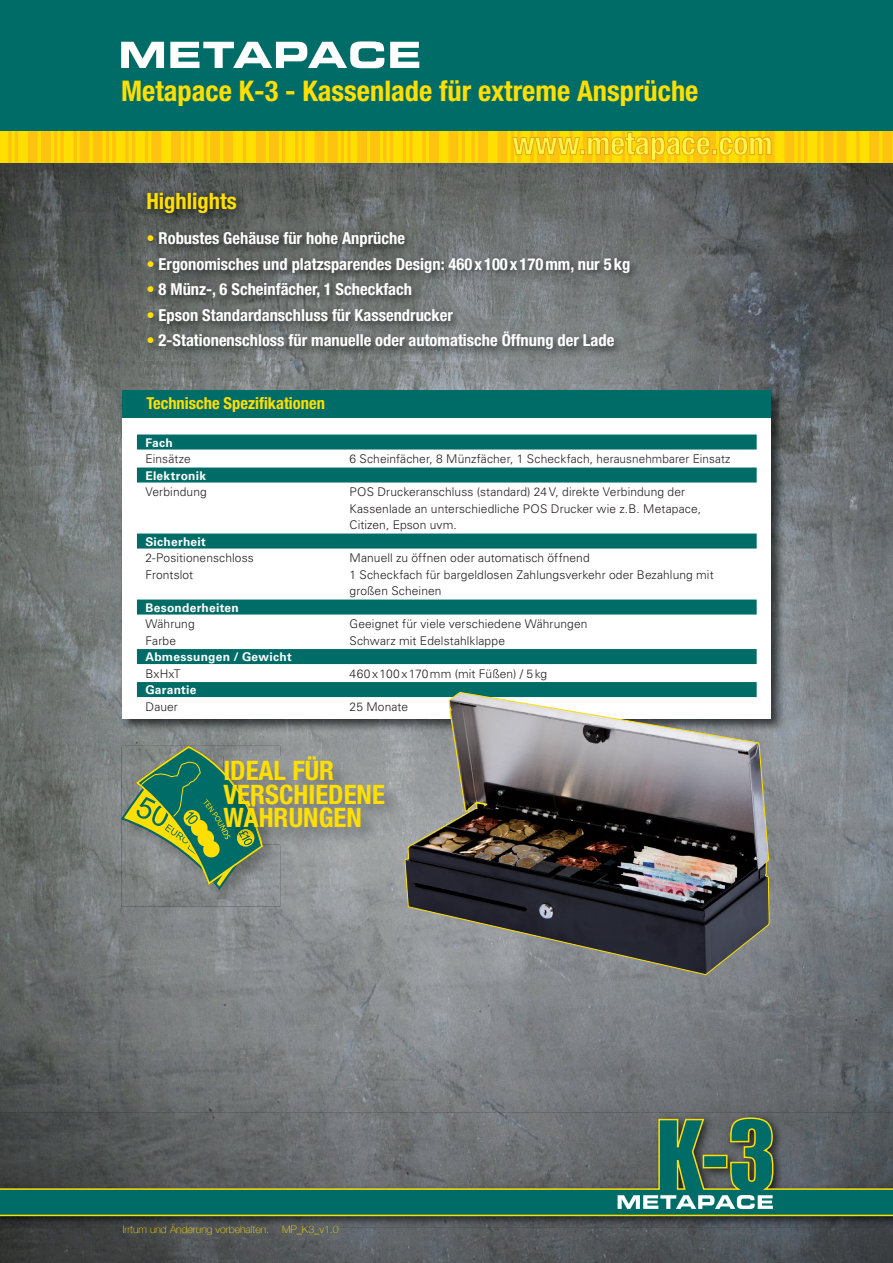
<style>
.page{position:relative;width:893px;height:1263px;background:#fff}
.page>*{position:absolute;margin:0;border:0;box-sizing:border-box;transform-origin:0 0}
.t1{font:700 condensed 31.95px "Helvetica Neue";color:#fff34f}
.t2{font:700 condensed 28.5px "Helvetica Neue";color:#ffdf01}
.t3{font:700 condensed 26.85px/23.4px "Helvetica Neue";color:#ffdf01}
.t4{font:700 condensed 22.5px "Helvetica Neue";color:#ffdf01}
.t5{font:700 condensed 16.5px "Helvetica Neue";color:#fff}
.t6{font:700 condensed 16.5px "Helvetica Neue";color:#ffdf01}
.t7{font:300 12px/16.5px "Univers LT Std";letter-spacing:.01em;color:#231f20}
.t8{font:700 12px "Univers LT Std";letter-spacing:.02em;color:#fff}
.t9{font:100 10.5px "Helvetica Neue LT Com";color:#ffdf01}
.s1{color:#ffdf01}
</style>
<div class="page">
<img style="left:0;top:163px;width:893px;height:1100px">
<svg style="left:869px;top:130px;width:23px;height:33px"></svg>
<hr style="left:15px;top:0;width:3px;height:163px;background:#fec210">
<hr style="left:8px;top:0;width:4px;height:163px;background:#fec210">
<div style="left:0;top:0;width:893px;height:130px;background:#006c67"></div>
<img style="left:120px;top:388px;width:665px;height:345px">
<div style="left:122px;top:390px;width:649px;height:329px;background:#fff"></div>
<div style="left:122px;top:390px;width:649px;height:28px;background:#006c67"></div>
<svg style="left:28px;top:41px;width:831px;height:122px"></svg>
<img style="left:143px;top:187px;width:105px;height:37px">
<div style="left:137px;top:434px;width:620px;height:15px;background:#006c67"></div>
<div style="left:137px;top:467px;width:620px;height:15px;background:#006c67"></div>
<div style="left:137px;top:533px;width:620px;height:15px;background:#006c67"></div>
<div style="left:137px;top:599px;width:620px;height:15px;background:#006c67"></div>
<div style="left:137px;top:649px;width:620px;height:15px;background:#006c67"></div>
<div style="left:137px;top:682px;width:620px;height:15px;background:#006c67"></div>
<img style="left:143px;top:227px;width:498px;height:134px">
<img style="left:121px;top:746px;width:159px;height:160px">
<img style="left:263px;top:756px;width:139px;height:88px">
<svg style="left:121px;top:746px;width:142px;height:144px;background:#658965"></svg>
<img style="left:404px;top:683px;width:366px;height:292px">
<img style="left:0;top:1112px;width:893px;height:116px">
<img style="left:123px;top:1224px;width:215px;height:4px">
<svg style="left:0;top:1117px;width:893px;height:100px;background:#4a6960"></svg>
<div style="left:703px;top:1155px;width:24px;height:13px;background:#006c67;border:2px solid #ffdf01"></div>
<svg style="left:616px;top:1194px;width:157px;height:15px"></svg>
<h2 class="t2" style="left:121px;top:73px;width:579px">Metapace K-3 - Kassenlade für extreme Ansprüche</h2>
<h1 class="t1" style="left:512px;top:124px;width:262px">www.metapace.com</h1>
<h3 class="t4" style="left:146px;top:187px;width:92px">Highlights</h3>
<h3 class="t5" style="left:146px;top:228px;width:260px"><span class="s1">•</span> Robustes Gehäuse für hohe Anprüche</h3>
<h3 class="t5" style="left:146px;top:254px;width:485px"><span class="s1">•</span> Ergonomisches und platzsparendes Design: 460 x 100 x 170 mm, nur 5 kg</h3>
<h3 class="t5" style="left:146px;top:279px;width:267px"><span class="s1">•</span> 8 Münz-, 6 Scheinfächer, 1 Scheckfach</h3>
<h3 class="t5" style="left:146px;top:305px;width:308px"><span class="s1">•</span> Epson Standardanschluss für Kassendrucker</h3>
<h3 class="t5" style="left:146px;top:330px;width:469px"><span class="s1">•</span> 2-Stationenschloss für manuelle oder automatische Öffnung der Lade</h3>
<h3 class="t6" style="left:146px;top:393px;width:180px">Technische Spezifikationen</h3>
<p class="t8" style="left:145px;top:435px;width:29px">Fach</p>
<p class="t7" style="left:145px;top:450px;width:47px">Einsätze</p>
<p class="t7" style="left:350px;top:450px;width:382px">6 Scheinfächer, 8 Münzfächer, 1 Scheckfach, herausnehmbarer Einsatz</p>
<p class="t8" style="left:145px;top:468px;width:62px">Elektronik</p>
<p class="t7" style="left:145px;top:483px;width:63px">Verbindung</p>
<p class="t7" style="left:350px;top:483px;width:353px">POS Druckeranschluss (standard) 24 V, direkte Verbindung der<br>Kassenlade an unterschiedliche POS Drucker wie z.B. Metapace,<br>Citizen, Epson uvm.</p>
<p class="t8" style="left:145px;top:534px;width:62px">Sicherheit</p>
<p class="t7" style="left:145px;top:549px;width:110px">2-Positionenschloss</p>
<p class="t7" style="left:350px;top:549px;width:242px">Manuell zu öffnen oder automatisch öffnend</p>
<p class="t7" style="left:145px;top:566px;width:49px">Frontslot</p>
<p class="t7" style="left:350px;top:566px;width:366px">1 Scheckfach für bargeldlosen Zahlungsverkehr oder Bezahlung mit großen Scheinen</p>
<p class="t8" style="left:145px;top:600px;width:95px">Besonderheiten</p>
<p class="t7" style="left:145px;top:615px;width:51px">Währung</p>
<p class="t7" style="left:350px;top:615px;width:239px">Geeignet für viele verschiedene Währungen</p>
<p class="t7" style="left:145px;top:632px;width:32px">Farbe</p>
<p class="t7" style="left:350px;top:632px;width:157px">Schwarz mit Edelstahlklappe</p>
<p class="t8" style="left:145px;top:650px;width:148px">Abmessungen / Gewicht</p>
<p class="t7" style="left:145px;top:665px;width:37px">BxHxT</p>
<p class="t7" style="left:350px;top:665px;width:199px">460 x 100 x 170 mm (mit Füßen) / 5 kg</p>
<p class="t8" style="left:145px;top:683px;width:52px">Garantie</p>
<p class="t7" style="left:145px;top:698px;width:34px">Dauer</p>
<p class="t7" style="left:350px;top:698px;width:60px">25 Monate</p>
<h3 class="t3" style="left:223px;top:759px;width:163px">IDEAL FÜR<br>VERSCHIEDENE<br>WÄHRUNGEN</h3>
<p class="t9" style="left:123px;top:1223px;width:218px">Irrtum und Änderung vorbehalten. MP_K3_v1.0</p>
</div>
